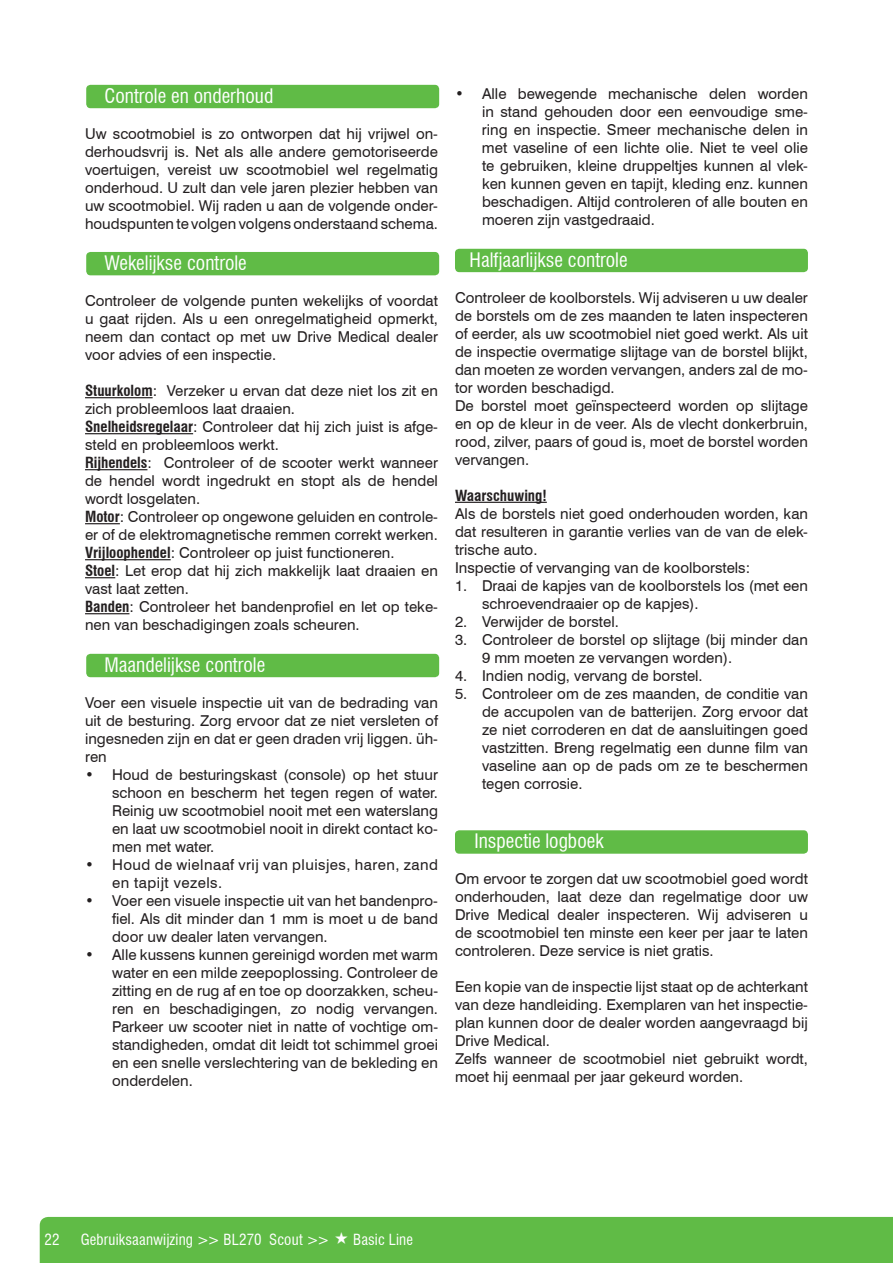
<style>
.page{position:relative;width:893px;height:1263px;background:#fff}
.page>*{position:absolute;margin:0;border:0;box-sizing:border-box;transform-origin:0 0}
.t1{font:condensed 19.5px "Swiss 721 BT";color:#fff}
.t2{font:15px/18px "Swiss 721 BT";color:#231f20;text-align:justify}
.t3{font:15px/18px "Swiss 721 BT";letter-spacing:.03em;color:#231f20}
.t4{font:condensed 15px "Swiss 721 BT";letter-spacing:.01em;color:#fff}
.t5{font:700 condensed 15px "Swiss 721 BT";color:#231f20}
.s1{font-weight:700;font-stretch:condensed}
</style>
<div class="page">
<div style="left:86px;top:85px;width:353px;height:23px;background:#60bb46;border-radius:4px"></div>
<div style="left:86px;top:252px;width:353px;height:23px;background:#60bb46;border-radius:4px"></div>
<div style="left:86px;top:654px;width:353px;height:23px;background:#60bb46;border-radius:4px"></div>
<div style="left:455px;top:249px;width:353px;height:23px;background:#60bb46;border-radius:4px"></div>
<div style="left:455px;top:830px;width:353px;height:24px;background:#60bb46;border-radius:4px"></div>
<hr style="left:455px;top:502px;width:92px;height:1px;background:#231f20">
<hr style="left:85px;top:397px;width:68px;height:1px;background:#231f20">
<hr style="left:85px;top:433px;width:108px;height:1px;background:#231f20">
<hr style="left:85px;top:469px;width:62px;height:1px;background:#231f20">
<hr style="left:85px;top:523px;width:35px;height:1px;background:#231f20">
<hr style="left:85px;top:559px;width:86px;height:1px;background:#231f20">
<hr style="left:85px;top:577px;width:30px;height:1px;background:#231f20">
<hr style="left:85px;top:613px;width:44px;height:1px;background:#231f20">
<div style="left:40px;top:1217px;width:853px;height:46px;background:#60bb46"></div>
<h1 class="t1" style="left:104px;top:84px;width:170px">Controle en onderhoud</h1>
<p class="t2" style="left:85px;top:124px;width:354px">Uw scootmobiel is zo ontworpen dat hij vrijwel on&shy;derhoudsvrij is. Net als alle andere gemotoriseerde voertuigen, vereist uw scootmobiel wel regelmatig onderhoud. U zult dan vele jaren plezier hebben van uw scootmobiel. Wij raden u aan de volgende onder&shy;houdspunten te volgen volgens onderstaand schema.</p>
<h1 class="t1" style="left:104px;top:251px;width:144px">Wekelijkse controle</h1>
<p class="t2" style="left:85px;top:292px;width:354px">Controleer de volgende punten wekelijks of voordat u gaat rijden. Als u een onregelmatigheid opmerkt, neem dan contact op met uw Drive Medical dealer voor advies of een inspectie.</p>
<p class="t2" style="left:85px;top:382px;width:354px;text-align:left"><span class="s1">Stuurkolom</span>: Verzeker u ervan dat deze niet los zit en zich probleemloos laat draaien.<br><span class="s1">Snelheidsregelaar</span>: Controleer dat hij zich juist is afge&shy;steld en probleemloos werkt.<br><span class="s1">Rijhendels</span>: Controleer of de scooter werkt wanneer de hendel wordt ingedrukt en stopt als de hendel wordt losgelaten.<br><span class="s1">Motor</span>: Controleer op ongewone geluiden en controle&shy;er of de elektromagnetische remmen correkt werken.<br><span class="s1">Vrijloophendel</span>: Controleer op juist functioneren.<br><span class="s1">Stoel</span>: Let erop dat hij zich makkelijk laat draaien en vast laat zetten.<br><span class="s1">Banden</span>: Controleer het bandenprofiel en let op teke&shy;nen van beschadigingen zoals scheuren.</p>
<h1 class="t1" style="left:104px;top:653px;width:162px">Maandelijkse controle</h1>
<p class="t2" style="left:85px;top:693px;width:354px">Voer een visuele inspectie uit van de bedrading van uit de besturing. Zorg ervoor dat ze niet versleten of ingesneden zijn en dat er geen draden vrij liggen. üh&shy;ren</p>
<p class="t2" style="left:112px;top:765px;width:327px;text-indent:-27px">• Houd de besturingskast (console) op het stuur schoon en bescherm het tegen regen of water.<br>Reinig uw scootmobiel nooit met een waterslang en laat uw scootmobiel nooit in direkt contact ko&shy;men met water.</p>
<p class="t3" style="left:112px;top:855px;width:327px;text-indent:-27px">• Houd de wielnaaf vrij van pluisjes, haren, zand en tapijt vezels.</p>
<p class="t2" style="left:112px;top:891px;width:327px;text-indent:-27px">• Voer een visuele inspectie uit van het bandenpro&shy;fiel. Als dit minder dan 1 mm is moet u de band door uw dealer laten vervangen.</p>
<p class="t2" style="left:112px;top:945px;width:327px;text-indent:-27px">• Alle kussens kunnen gereinigd worden met warm water en een milde zeepoplossing. Controleer de zitting en de rug af en toe op doorzakken, scheu&shy;ren en beschadigingen, zo nodig vervangen.<br>Parkeer uw scooter niet in natte of vochtige om&shy;standigheden, omdat dit leidt tot schimmel groei en een snelle verslechtering van de bekleding en onderdelen.</p>
<p class="t2" style="left:482px;top:85px;width:327px;text-indent:-27px">• Alle bewegende mechanische delen worden in stand gehouden door een eenvoudige sme&shy;ring en inspectie. Smeer mechanische delen in met vaseline of een lichte olie. Niet te veel olie te gebruiken, kleine druppeltjes kunnen al vlek&shy;ken kunnen geven en tapijt, kleding enz. kunnen beschadigen. Altijd controleren of alle bouten en moeren zijn vastgedraaid.</p>
<h1 class="t1" style="left:470px;top:248px;width:160px">Halfjaarlijkse controle</h1>
<p class="t2" style="left:455px;top:288px;width:354px;text-align:left">Controleer de koolborstels. Wij adviseren u uw dealer de borstels om de zes maanden te laten inspecteren of eerder, als uw scootmobiel niet goed werkt. Als uit de inspectie overmatige slijtage van de borstel blijkt, dan moeten ze worden vervangen, anders zal de mo&shy;tor worden beschadigd.<br>De borstel moet geïnspecteerd worden op slijtage en op de kleur in de veer. Als de vlecht donkerbruin, rood, zilver, paars of goud is, moet de borstel worden vervangen.</p>
<p class="t5" style="left:455px;top:486px;width:93px">Waarschuwing!</p>
<p class="t2" style="left:455px;top:504px;width:354px;text-align:left">Als de borstels niet goed onderhouden worden, kan dat resulteren in garantie verlies van de van de elek&shy;trische auto.<br>Inspectie of vervanging van de koolborstels:</p>
<p class="t2" style="left:482px;top:576px;width:327px;text-indent:-27px">1. Draai de kapjes van de koolborstels los (met een schroevendraaier op de kapjes).</p>
<p class="t2" style="left:455px;top:612px;width:165px">2. Verwijder de borstel.</p>
<p class="t2" style="left:482px;top:630px;width:327px;text-indent:-27px">3. Controleer de borstel op slijtage (bij minder dan<br>9 mm moeten ze vervangen worden).</p>
<p class="t2" style="left:455px;top:666px;width:249px">4. Indien nodig, vervang de borstel.</p>
<p class="t2" style="left:482px;top:684px;width:327px;text-indent:-27px">5. Controleer om de zes maanden, de conditie van de accupolen van de batterijen. Zorg ervoor dat ze niet corroderen en dat de aansluitingen goed vastzitten. Breng regelmatig een dunne film van vaseline aan op de pads om ze te beschermen tegen corrosie.</p>
<h1 class="t1" style="left:474px;top:829px;width:131px">Inspectie logboek</h1>
<p class="t2" style="left:455px;top:870px;width:354px">Om ervoor te zorgen dat uw scootmobiel goed wordt onderhouden, laat deze dan regelmatige door uw Drive Medical dealer inspecteren. Wij adviseren u de scootmobiel ten minste een keer per jaar te laten controleren. Deze service is niet gratis.</p>
<p class="t2" style="left:455px;top:978px;width:354px;text-align:left">Een kopie van de inspectie lijst staat op de achterkant van deze handleiding. Exemplaren van het inspectie&shy;plan kunnen door de dealer worden aangevraagd bij Drive Medical.<br>Zelfs wanneer de scootmobiel niet gebruikt wordt, moet hij eenmaal per jaar gekeurd worden.</p>
<p class="t4" style="left:44px;top:1230px;width:17px">22</p>
<p class="t4" style="left:81px;top:1230px;width:250px">Gebruiksaanwijzing &gt;&gt; BL270 Scout &gt;&gt;</p>
<p class="t4" style="left:353px;top:1230px;width:61px">Basic Line</p>
</div>
